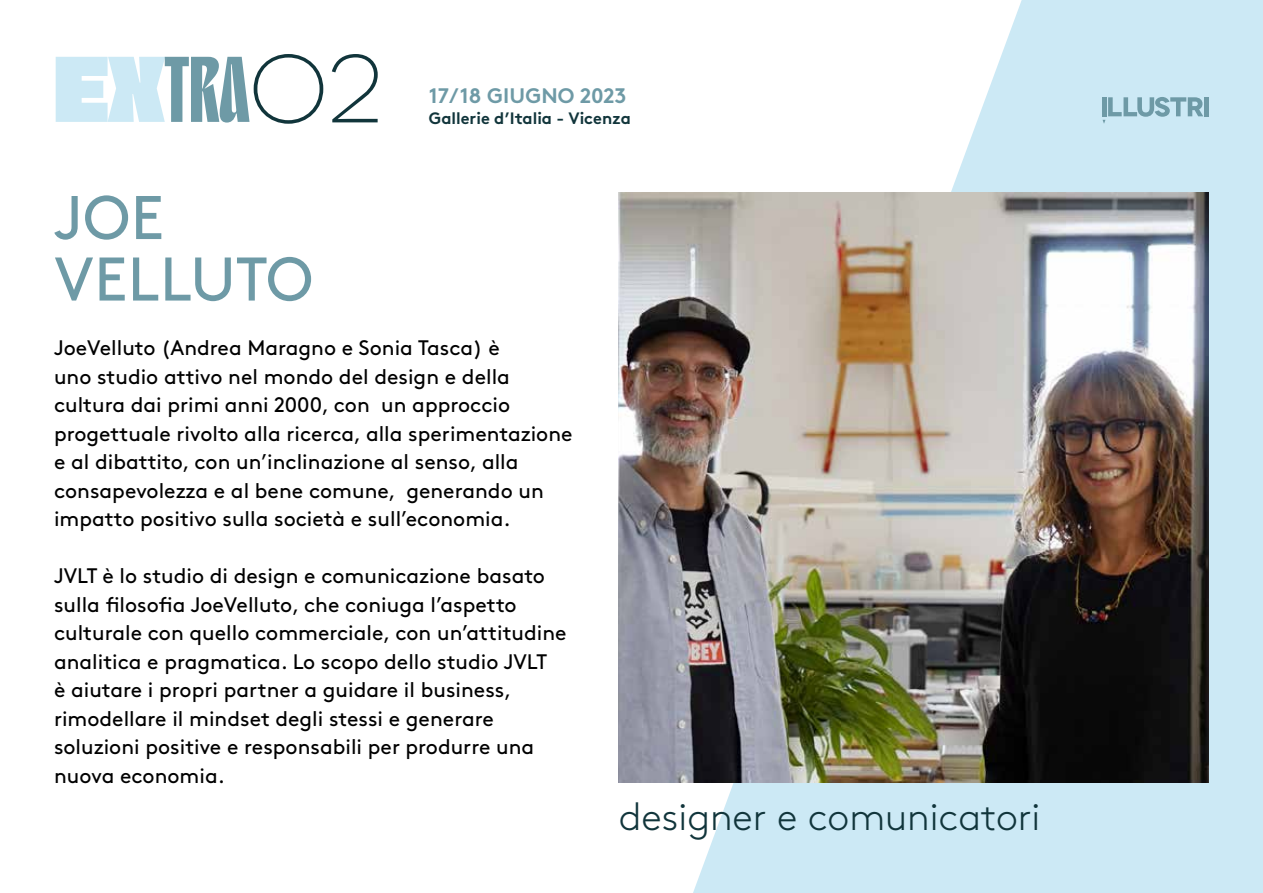
<style>
.page{position:relative;width:1263px;height:893px;background:#fff}
.page>*{position:absolute;margin:0;border:0;box-sizing:border-box;transform-origin:0 0}
.t1{font:93px "T1 Korium 2 Kg";color:#6e9aa6}
.t2{font:61.5px/61.5px "Brown";letter-spacing:.005em;color:#6e9aa6}
.t3{font:300 39px "Brown";color:#11353b}
.t4{font:21px/28.5px "Brown";color:#000}
.t5{font:700 21px "Brown";color:#6e9aa6}
.t6{font:700 16.5px "Brown";color:#11353b}
.s1{font-family:"T1 Korium 6 Kg";color:#cce9f5}
</style>
<div class="page">
<svg style="left:676px;top:0;width:587px;height:893px;fill:#cce9f5"></svg>
<img style="left:619px;top:193px;width:590px;height:590px">
<div style="left:1204px;top:97px;width:5px;height:19px;background:#6e9aa6"></div>
<svg style="left:1102px;top:97px;width:101px;height:27px;background:#a7c9d5"></svg>
<svg style="left:254px;top:54px;width:124px;height:70px"></svg>
<h1 class="t1" style="left:54px;top:43px;width:197px"><span class="s1">EX</span>TRA</h1>
<h2 class="t2" style="left:54px;top:182px;width:260px">JOE<br>VELLUTO</h2>
<p class="t5" style="left:429px;top:78px;width:199px">17/18 GIUGNO 2023</p>
<p class="t6" style="left:429px;top:105px;width:204px">Gallerie d’Italia - Vicenza</p>
<p class="t4" style="left:54px;top:332px;width:520px">JoeVelluto (Andrea Maragno e Sonia Tasca) è<br>uno studio attivo nel mondo del design e della cultura dai primi anni 2000, con un approccio progettuale rivolto alla ricerca, alla sperimentazione e al dibattito, con un’inclinazione al senso, alla consapevolezza e al bene comune, generando un impatto positivo sulla società e sull’economia.</p>
<p class="t4" style="left:54px;top:560px;width:514px">JVLT è lo studio di design e comunicazione basato sulla filosofia JoeVelluto, che coniuga l’aspetto culturale con quello commerciale, con un’attitudine analitica e pragmatica. Lo scopo dello studio JVLT<br>è aiutare i propri partner a guidare il business, rimodellare il mindset degli stessi e generare soluzioni positive e responsabili per produrre una nuova economia.</p>
<h3 class="t3" style="left:619px;top:788px;width:423px">designer e comunicatori</h3>
</div>
